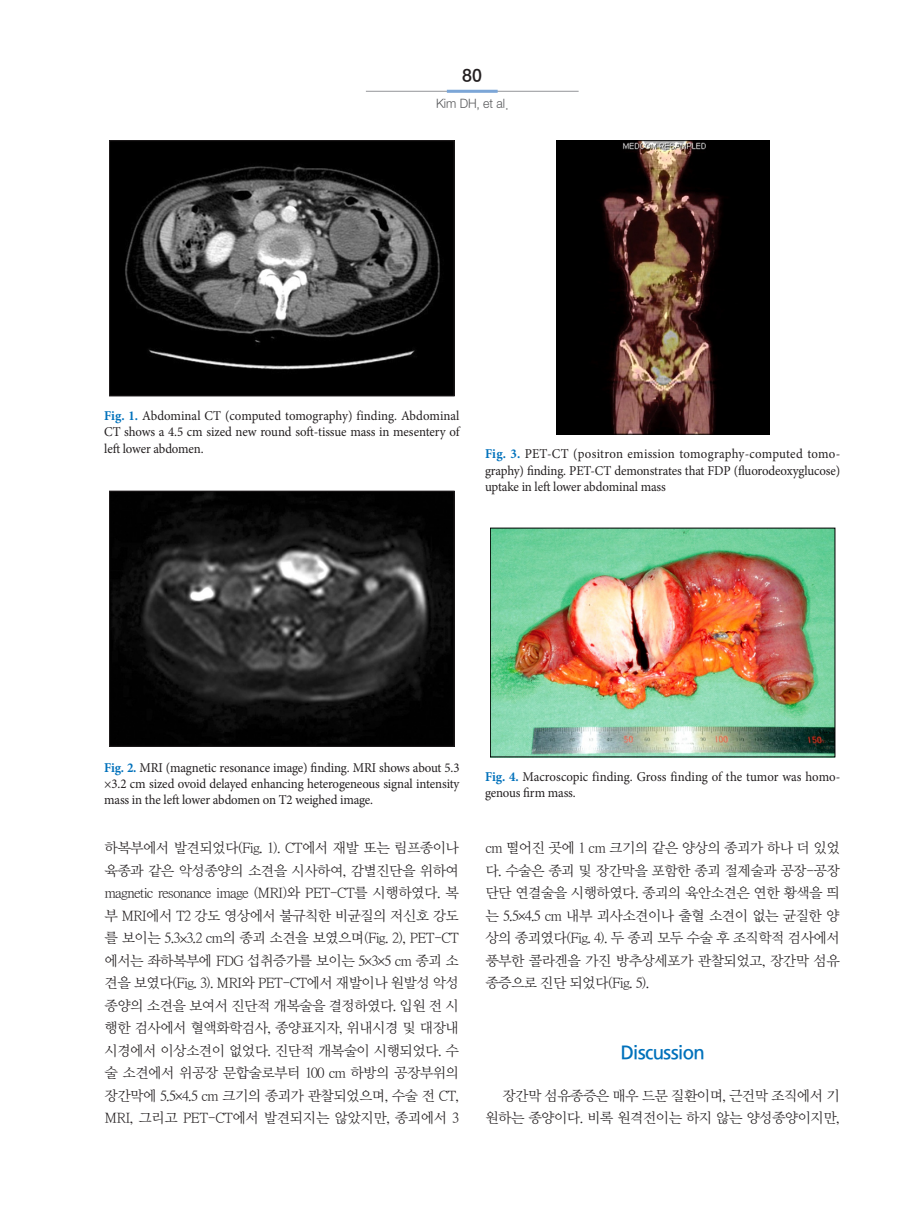
<style>
.page{position:relative;width:919px;height:1217px;background:#fff}
.page>*{position:absolute;margin:0;border:0;box-sizing:border-box;transform-origin:0 0}
.서론{font:18.75px "Rix J Go M";letter-spacing:-.04em;color:#0071bb}
.t1{font:18px "Sand Kg";color:#231f20}
.본문_바탕글{font:14.25px/22.5px "Y Mj O42";letter-spacing:-.1em;color:#231f20;text-align:justify}
.그림제목{font:13.5px/16.2px "Minion Pro";letter-spacing:-.01em;color:#231f20;text-align:justify;scale:.95 1}
.머리글_왼쪽{font:12.75px "Sand Jg";letter-spacing:-.005em;color:#57585a}
.s1{font-weight:700;color:#0071bb}
.s2{font-family:"Minion Pro"}
</style>
<div class="page">
<hr style="left:366px;top:91px;width:212px;height:1px;background:#939598">
<div style="left:447px;top:90px;width:50px;height:3px;background:#7ca6d7;border:2px solid #7ca6d7"></div>
<img style="left:111px;top:492px;width:341px;height:252px">
<div style="left:109px;top:490px;width:345px;height:256px;border:1px solid #231f20"></div>
<img style="left:111px;top:142px;width:341px;height:252px">
<div style="left:109px;top:140px;width:345px;height:256px;border:1px solid #231f20"></div>
<img style="left:558px;top:142px;width:209px;height:290px">
<div style="left:556px;top:140px;width:213px;height:294px;border:1px solid #000"></div>
<img style="left:492px;top:529px;width:341px;height:226px">
<p class="t1" style="left:462px;top:67px;width:21px">80</p>
<p class="머리글_왼쪽" style="left:436px;top:98px;width:74px">Kim DH, et al.</p>
<p class="그림제목" style="left:104px;top:407px;width:375px"><span class="s1">Fig. 1.</span> Abdominal CT (computed tomography) finding. Abdominal CT shows a 4.5 cm sized new round soft-tissue mass in mesentery of left lower abdomen.</p>
<p class="그림제목" style="left:485px;top:446px;width:375px"><span class="s1">Fig. 3.</span> PET-CT (positron emission tomography-computed tomo&shy;graphy) finding. PET-CT demonstrates that FDP (fluorodeoxyglucose) uptake in left lower abdominal mass</p>
<p class="그림제목" style="left:104px;top:759px;width:375px"><span class="s1">Fig. 2.</span> MRI (magnetic resonance image) finding. MRI shows about 5.3 ×3.2 cm sized ovoid delayed enhancing heterogeneous signal intensity mass in the left lower abdomen on T2 weighed image.</p>
<p class="그림제목" style="left:485px;top:768px;width:374px"><span class="s1">Fig. 4.</span> Macroscopic finding. Gross finding of the tumor was homo&shy;genous firm mass.</p>
<p class="본문_바탕글" style="left:104px;top:837px;width:357px">하복부에서 발견되었다(Fig. 1). CT에서 재발 또는 림프종이나 육종과 같은 악성종양의 소견을 시사하여, 감별진단을 위하여 magnetic resonance image (MRI)와 PET-CT를 시행하였다. 복 부 MRI에서 T2 강도 영상에서 불규칙한 비균질의 저신호 강도 를 보이는 5.3<span class="s2">×</span>3.2 cm의 종괴 소견을 보였으며(Fig. 2), PET-CT 에서는 좌하복부에 FDG 섭취증가를 보이는 5<span class="s2">×</span>3<span class="s2">×</span>5 cm 종괴 소 견을 보였다(Fig. 3). MRI와 PET-CT에서 재발이나 원발성 악성 종양의 소견을 보여서 진단적 개복술을 결정하였다. 입원 전 시 행한 검사에서 혈액화학검사, 종양표지자, 위내시경 및 대장내 시경에서 이상소견이 없었다. 진단적 개복술이 시행되었다. 수 술 소견에서 위공장 문합술로부터 100 cm 하방의 공장부위의 장간막에 5.5<span class="s2">×</span>4.5 cm 크기의 종괴가 관찰되었으며, 수술 전 CT, MRI, 그리고 PET-CT에서 발견되지는 않았지만, 종괴에서 3</p>
<p class="본문_바탕글" style="left:485px;top:837px;width:357px">cm 떨어진 곳에 1 cm 크기의 같은 양상의 종괴가 하나 더 있었 다. 수술은 종괴 및 장간막을 포함한 종괴 절제술과 공장-공장 단단 연결술을 시행하였다. 종괴의 육안소견은 연한 황색을 띄 는 5.5<span class="s2">×</span>4.5 cm 내부 괴사소견이나 출혈 소견이 없는 균질한 양 상의 종괴였다(Fig. 4). 두 종괴 모두 수술 후 조직학적 검사에서 풍부한 콜라겐을 가진 방추상세포가 관찰되었고, 장간막 섬유 종증으로 진단 되었다(Fig. 5).</p>
<p class="서론" style="left:620px;top:1041px;width:86px">Discussion</p>
<p class="본문_바탕글" style="left:485px;top:1084px;width:357px;text-align:right">장간막 섬유종증은 매우 드문 질환이며, 근건막 조직에서 기 원하는 종양이다. 비록 원격전이는 하지 않는 양성종양이지만,</p>
</div>
